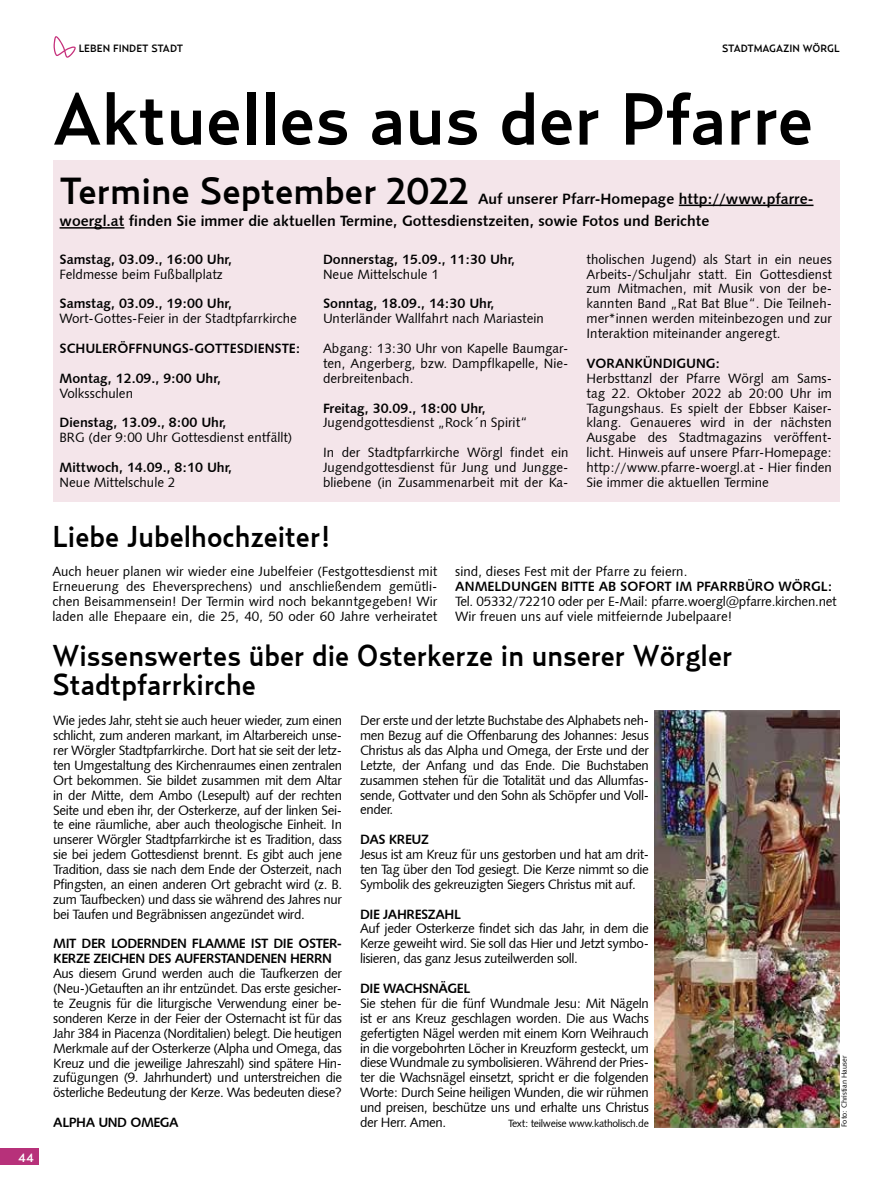
<style>
.page{position:relative;width:893px;height:1191px;background:#fff}
.page>*{position:absolute;margin:0;border:0;box-sizing:border-box;transform-origin:0 0}
.t1{font:500 72.9px "Relay";color:#000}
.t2{font:500 37.5px "Relay";color:#000}
.t3{font:500 30px/29.7px "Relay";color:#000;scale:.96 1}
.t4{font:15px/22.5px "Humanist 531 BT Bold A";color:#000}
.t5{font:13.5px/14.9px "Humanist 531 BT Roman A";color:#000;text-align:justify}
.t6{font:13.5px "Humanist 531 BT Bold A";color:#000}
.t7{font:13.5px/14.9px "Humanist 531 BT Bold A";letter-spacing:-.03em;color:#000}
.t8{font:13.5px/14.9px "Humanist 531 BT Roman A";letter-spacing:-.02em;color:#000}
.t9{font:500 12px "Relay";color:#fff}
.t10{font:500 10.5px "Relay";color:#000}
.t11{font:10.5px "Humanist 531 BT Roman A";letter-spacing:-.03em;color:#000}
.t12{font:7.5px "Humanist 531 BT Roman A";color:#000}
</style>
<div class="page">
<div style="left:0;top:1148px;width:38px;height:17px;background:#b7317a"></div>
<svg style="left:54px;top:36px;width:22px;height:22px"></svg>
<div style="left:53px;top:160px;width:786px;height:342px;background:#f4e5ea"></div>
<hr style="left:679px;top:205px;width:134px;height:1px;background:#000">
<hr style="left:60px;top:227px;width:64px;height:2px;background:#000">
<img style="left:655px;top:710px;width:185px;height:417px">
<p class="t9" style="left:19px;top:1150px;width:17px">44</p>
<p class="t10" style="left:79px;top:42px;width:106px">LEBEN FINDET STADT</p>
<p class="t10" style="left:722px;top:42px;width:119px">STADTMAGAZIN WÖRGL</p>
<h1 class="t1" style="left:53px;top:76px;width:762px">Aktuelles aus der Pfarre</h1>
<h2 class="t2" style="left:60px;top:168px;width:410px">Termine September 2022</h2>
<p class="t4" style="left:60px;top:187px;width:755px;text-indent:419px">Auf unserer Pfarr-Homepage http://www.pfarre&shy;woergl.at finden Sie immer die aktuellen Termine, Gottesdienstzeiten, sowie Fotos und Berichte</p>
<p class="t6" style="left:60px;top:251px;width:174px">Samstag, 03.09., 16:00 Uhr,</p>
<p class="t5" style="left:60px;top:266px;width:165px">Feldmesse beim Fußballplatz</p>
<p class="t6" style="left:60px;top:295px;width:174px">Samstag, 03.09., 19:00 Uhr,</p>
<p class="t5" style="left:60px;top:311px;width:239px">Wort-Gottes-Feier in der Stadtpfarrkirche</p>
<p class="t6" style="left:60px;top:340px;width:242px">SCHULERÖFFNUNGS-GOTTESDIENSTE:</p>
<p class="t6" style="left:60px;top:370px;width:163px">Montag, 12.09., 9:00 Uhr,</p>
<p class="t5" style="left:60px;top:385px;width:75px">Volksschulen</p>
<p class="t6" style="left:60px;top:414px;width:169px">Dienstag, 13.09., 8:00 Uhr,</p>
<p class="t5" style="left:60px;top:430px;width:234px">BRG (der 9:00 Uhr Gottesdienst entfällt)</p>
<p class="t6" style="left:60px;top:459px;width:174px">Mittwoch, 14.09., 8:10 Uhr,</p>
<p class="t5" style="left:60px;top:474px;width:117px">Neue Mittelschule 2</p>
<p class="t6" style="left:323px;top:251px;width:194px">Donnerstag, 15.09., 11:30 Uhr,</p>
<p class="t5" style="left:323px;top:266px;width:117px">Neue Mittelschule 1</p>
<p class="t6" style="left:323px;top:295px;width:173px">Sonntag, 18.09., 14:30 Uhr,</p>
<p class="t5" style="left:323px;top:311px;width:222px">Unterländer Wallfahrt nach Mariastein</p>
<p class="t5" style="left:323px;top:340px;width:247px">Abgang: 13:30 Uhr von Kapelle Baumgar&shy;ten, Angerberg, bzw. Dampflkapelle, Nie&shy;derbreitenbach.</p>
<p class="t6" style="left:323px;top:399px;width:164px">Freitag, 30.09., 18:00 Uhr,</p>
<p class="t5" style="left:323px;top:415px;width:206px">Jugendgottesdienst „Rock´n Spirit“</p>
<p class="t5" style="left:323px;top:445px;width:247px">In der Stadtpfarrkirche Wörgl findet ein Jugendgottesdienst für Jung und Jungge&shy;bliebene (in Zusammenarbeit mit der Ka-</p>
<h3 class="t3" style="left:52px;top:520px;width:291px">Liebe Jubelhochzeiter!</h3>
<p class="t5" style="left:586px;top:251px;width:247px">tholischen Jugend) als Start in ein neues Arbeits-/Schuljahr statt. Ein Gottesdienst zum Mitmachen, mit Musik von der be&shy;kannten Band „Rat Bat Blue“. Die Teilneh&shy;mer*innen werden miteinbezogen und zur Interaktion miteinander angeregt.</p>
<p class="t6" style="left:586px;top:355px;width:135px">VORANKÜNDIGUNG:</p>
<p class="t5" style="left:586px;top:370px;width:247px">Herbsttanzl der Pfarre Wörgl am Sams&shy;tag 22. Oktober 2022 ab 20:00 Uhr im Tagungshaus. Es spielt der Ebbser Kaiser&shy;klang. Genaueres wird in der nächsten Ausgabe des Stadtmagazins veröffent&shy;licht. Hinweis auf unsere Pfarr-Homepage: http://www.pfarre-woergl.at - Hier finden Sie immer die aktuellen Termine</p>
<p class="t5" style="left:52px;top:564px;width:386px">Auch heuer planen wir wieder eine Jubelfeier (Festgottesdienst mit Erneuerung des Eheversprechens) und anschließendem gemütli&shy;chen Beisammensein! Der Termin wird noch bekanntgegeben! Wir laden alle Ehepaare ein, die 25, 40, 50 oder 60 Jahre verheiratet</p>
<p class="t5" style="left:455px;top:564px;width:234px">sind, dieses Fest mit der Pfarre zu feiern.</p>
<p class="t6" style="left:455px;top:578px;width:379px">ANMELDUNGEN BITTE AB SOFORT IM PFARRBÜRO WÖRGL:</p>
<p class="t8" style="left:455px;top:593px;width:383px">Tel. 05332/72210 oder per E-Mail: pfarre.woergl@pfarre.kirchen.net<br>Wir freuen uns auf viele mitfeiernde Jubelpaare!</p>
<h3 class="t3" style="left:52px;top:639px;width:710px">Wissenswertes über die Osterkerze in unserer Wörgler<br>Stadtpfarrkirche</h3>
<p class="t5" style="left:53px;top:713px;width:290px">Wie jedes Jahr, steht sie auch heuer wieder, zum einen schlicht, zum anderen markant, im Altarbereich unse&shy;rer Wörgler Stadtpfarrkirche. Dort hat sie seit der letz&shy;ten Umgestaltung des Kirchenraumes einen zentralen Ort bekommen. Sie bildet zusammen mit dem Altar in der Mitte, dem Ambo (Lesepult) auf der rechten Seite und eben ihr, der Osterkerze, auf der linken Sei&shy;te eine räumliche, aber auch theologische Einheit. In unserer Wörgler Stadtpfarrkirche ist es Tradition, dass sie bei jedem Gottesdienst brennt. Es gibt auch jene Tradition, dass sie nach dem Ende der Osterzeit, nach Pfingsten, an einen anderen Ort gebracht wird (z. B. zum Taufbecken) und dass sie während des Jahres nur bei Taufen und Begräbnissen angezündet wird.</p>
<p class="t7" style="left:53px;top:936px;width:290px">MIT DER LODERNDEN FLAMME IST DIE OSTER-<br>KERZE ZEICHEN DES AUFERSTANDENEN HERRN</p>
<p class="t5" style="left:53px;top:965px;width:290px">Aus diesem Grund werden auch die Taufkerzen der (Neu-)Getauften an ihr entzündet. Das erste gesicher&shy;te Zeugnis für die liturgische Verwendung einer be&shy;sonderen Kerze in der Feier der Osternacht ist für das Jahr 384 in Piacenza (Norditalien) belegt. Die heutigen Merkmale auf der Osterkerze (Alpha und Omega, das Kreuz und die jeweilige Jahreszahl) sind spätere Hin&shy;zufügungen (9. Jahrhundert) und unterstreichen die österliche Bedeutung der Kerze. Was bedeuten diese?</p>
<p class="t7" style="left:53px;top:1114px;width:127px">ALPHA UND OMEGA</p>
<p class="t5" style="left:360px;top:712px;width:290px">Der erste und der letzte Buchstabe des Alphabets neh&shy;men Bezug auf die Offenbarung des Johannes: Jesus Christus als das Alpha und Omega, der Erste und der Letzte, der Anfang und das Ende. Die Buchstaben zusammen stehen für die Totalität und das Allumfas&shy;sende, Gottvater und den Sohn als Schöpfer und Voll&shy;ender.</p>
<p class="t7" style="left:360px;top:832px;width:70px">DAS KREUZ</p>
<p class="t5" style="left:360px;top:846px;width:290px">Jesus ist am Kreuz für uns gestorben und hat am drit&shy;ten Tag über den Tod gesiegt. Die Kerze nimmt so die Symbolik des gekreuzigten Siegers Christus mit auf.</p>
<p class="t7" style="left:360px;top:906px;width:102px">DIE JAHRESZAHL</p>
<p class="t5" style="left:360px;top:921px;width:290px">Auf jeder Osterkerze findet sich das Jahr, in dem die Kerze geweiht wird. Sie soll das Hier und Jetzt symbo&shy;lisieren, das ganz Jesus zuteilwerden soll.</p>
<p class="t7" style="left:360px;top:980px;width:112px">DIE WACHSNÄGEL</p>
<p class="t5" style="left:360px;top:995px;width:290px">Sie stehen für die fünf Wundmale Jesu: Mit Nägeln ist er ans Kreuz geschlagen worden. Die aus Wachs gefertigten Nägel werden mit einem Korn Weihrauch in die vorgebohrten Löcher in Kreuzform gesteckt, um diese Wundmale zu symbolisieren. Während der Pries&shy;ter die Wachsnägel einsetzt, spricht er die folgenden Worte: Durch Seine heiligen Wunden, die wir rühmen und preisen, beschütze uns und erhalte uns Christus der Herr. Amen.</p>
<p class="t11" style="left:508px;top:1117px;width:142px">Text: teilweise www.katholisch.de</p>
<p class="t12" style="left:839px;top:1127px;width:73px;rotate:-90deg">Foto: Christian Hauser</p>
</div>
